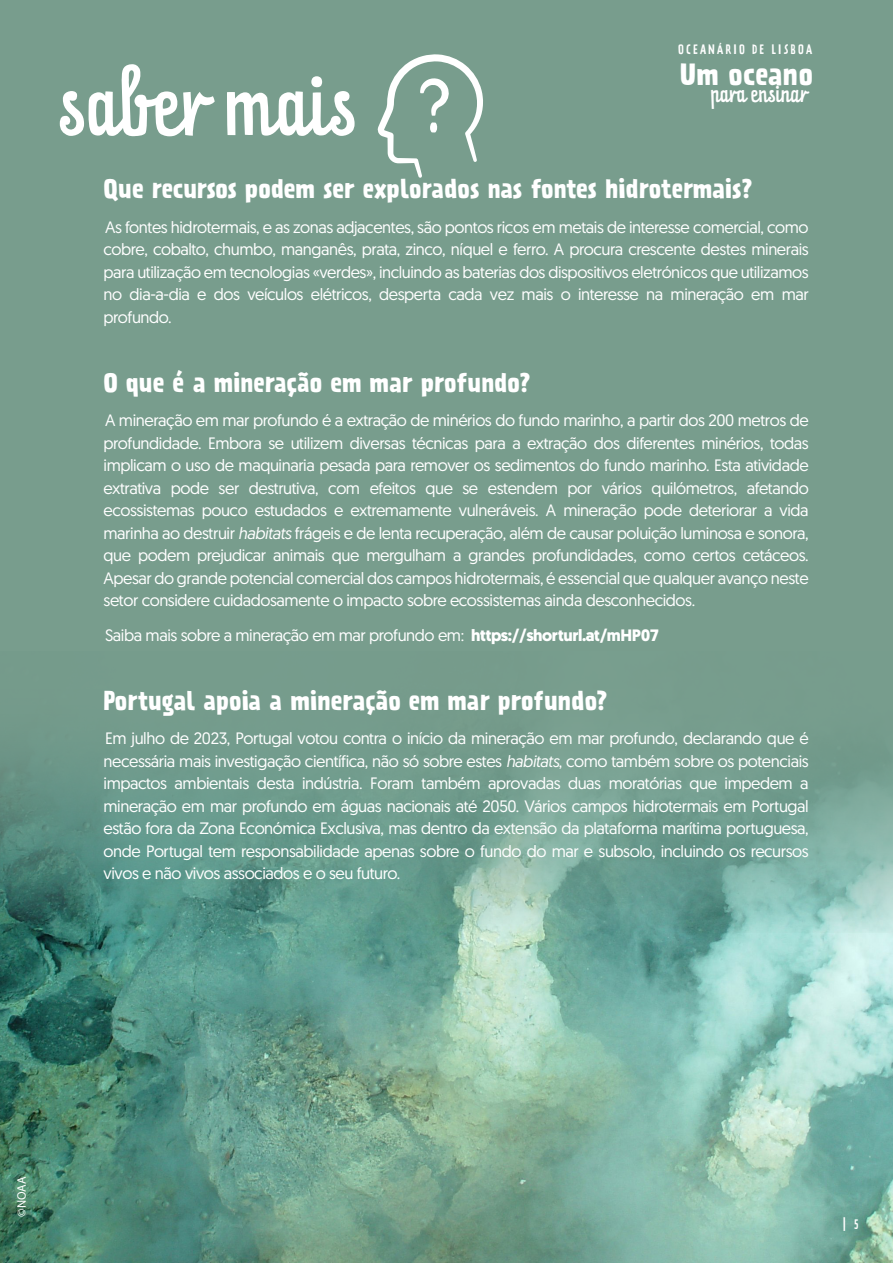
<style>
.page{position:relative;width:893px;height:1263px;background:#789d8d}
.page>*{position:absolute;margin:0;border:0;box-sizing:border-box;transform-origin:0 0}
.t1{font:70.95px "Prater Script Pro";color:#fff}
.t2{font:700 27.45px "Prater Sans Pro";letter-spacing:.015em;color:#fff}
.t3{font:700 24px "Prater Sans Pro";color:#fff}
.t4{font:19.5px "Prater Script Pro";color:#fff}
.t5{font:16.5px/22.5px "Geomanist";letter-spacing:-.025em;color:#fff;text-align:justify}
.t6{font:12.45px "Myriad Pro";color:#fff}
.t7{font:12.15px "Prater Sans Pro";letter-spacing:.18em;color:#fff}
.s1{font-style:italic}
.s2{font-weight:700}
</style>
<div class="page">
<svg style="left:377px;top:54px;width:106px;height:124px"></svg>
<img style="left:0;top:932px;width:893px;height:331px">
<svg style="left:0;top:748px;width:893px;height:184px"></svg>
<h1 class="t1" style="left:62px;top:49px;width:299px">saber mais</h1>
<p class="t7" style="left:678px;top:41px;width:135px">OCEANÁRIO DE LISBOA</p>
<h2 class="t2" style="left:680px;top:54px;width:134px">Um oceano</h2>
<p class="t4" style="left:711px;top:78px;width:98px">para ensinar</p>
<h3 class="t3" style="left:104px;top:171px;width:650px">Que recursos podem ser explorados nas fontes hidrotermais?</h3>
<p class="t5" style="left:104px;top:215px;width:707px">As fontes hidrotermais, e as zonas adjacentes, são pontos ricos em metais de interesse comercial, como cobre, cobalto, chumbo, manganês, prata, zinco, níquel e ferro. A procura crescente destes minerais para utilização em tecnologias «verdes», incluindo as baterias dos dispositivos eletrónicos que utilizamos no dia-a-dia e dos veículos elétricos, desperta cada vez mais o interesse na mineração em mar profundo.</p>
<h3 class="t3" style="left:104px;top:364px;width:428px">O que é a mineração em mar profundo?</h3>
<p class="t5" style="left:104px;top:409px;width:707px">A mineração em mar profundo é a extração de minérios do fundo marinho, a partir dos 200 metros de profundidade. Embora se utilizem diversas técnicas para a extração dos diferentes minérios, todas implicam o uso de maquinaria pesada para remover os sedimentos do fundo marinho. Esta atividade extrativa pode ser destrutiva, com efeitos que se estendem por vários quilómetros, afetando ecossistemas pouco estudados e extremamente vulneráveis. A mineração pode deteriorar a vida marinha ao destruir <span class="s1">habitats</span> frágeis e de lenta recuperação, além de causar poluição luminosa e sonora, que podem prejudicar animais que mergulham a grandes profundidades, como certos cetáceos.<br>Apesar do grande potencial comercial dos campos hidrotermais, é essencial que qualquer avanço neste setor considere cuidadosamente o impacto sobre ecossistemas ainda desconhecidos.</p>
<p class="t5" style="left:105px;top:623px;width:555px">Saiba mais sobre a mineração em mar profundo em: <span class="s2">https://shorturl.at/mHP07</span></p>
<h3 class="t3" style="left:104px;top:682px;width:505px">Portugal apoia a mineração em mar profundo?</h3>
<p class="t5" style="left:104px;top:727px;width:707px">Em julho de 2023, Portugal votou contra o início da mineração em mar profundo, declarando que é necessária mais investigação científica, não só sobre estes <span class="s1">habitats</span>, como também sobre os potenciais impactos ambientais desta indústria. Foram também aprovadas duas moratórias que impedem a mineração em mar profundo em águas nacionais até 2050. Vários campos hidrotermais em Portugal estão fora da Zona Económica Exclusiva, mas dentro da extensão da plataforma marítima portuguesa, onde Portugal tem responsabilidade apenas sobre o fundo do mar e subsolo, incluindo os recursos vivos e não vivos associados e o seu futuro.</p>
<p class="t6" style="left:14px;top:1217px;width:42px;rotate:-90deg">©NOAA</p>
<p class="t7" style="left:842px;top:1217px;width:18px">| 5</p>
</div>
